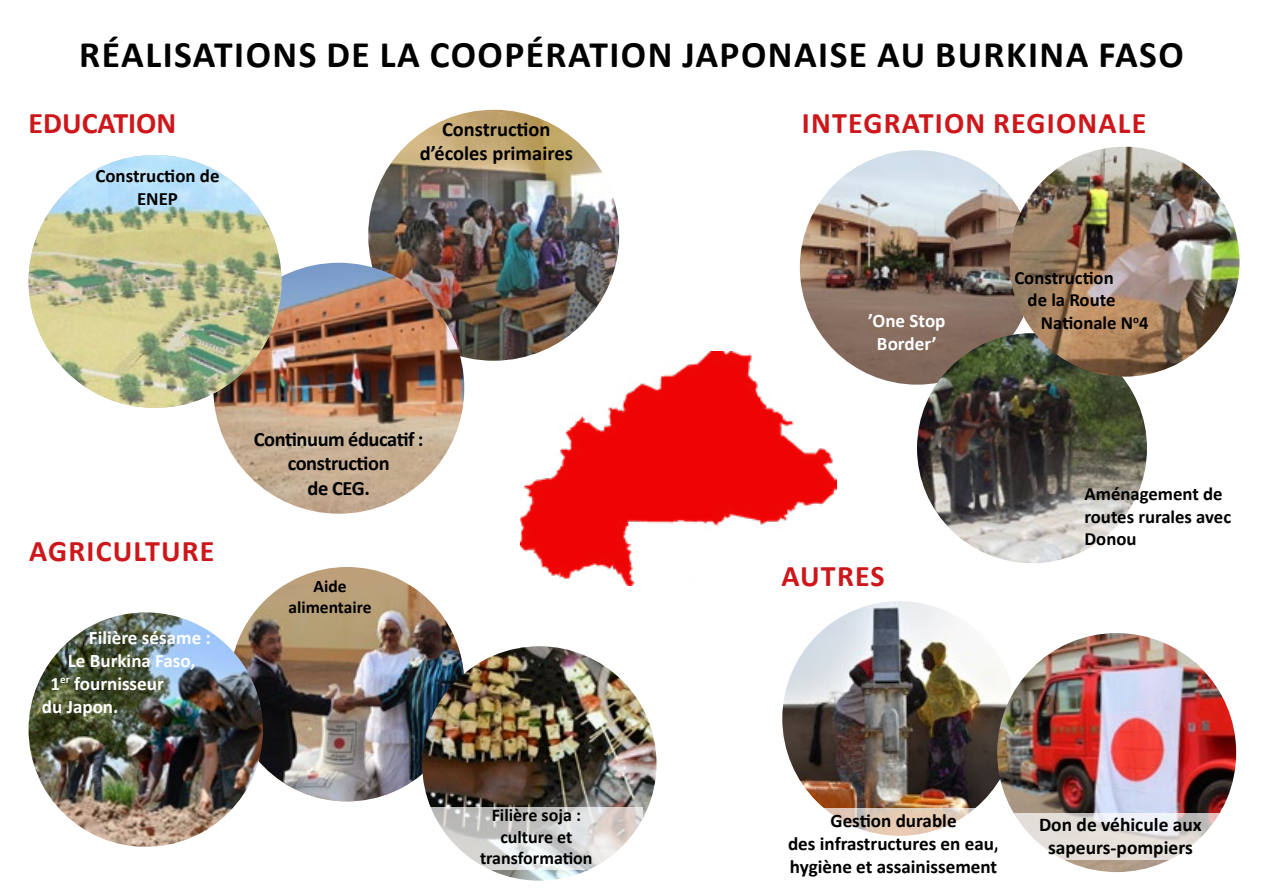
<style>
.page{position:relative;width:1263px;height:893px;background:#fff}
.page>*{position:absolute;margin:0;border:0;box-sizing:border-box;transform-origin:0 0}
.t1{font:700 37.5px "Calibri";letter-spacing:.04em;color:#000}
.t2{font:700 30px "Calibri";letter-spacing:.04em;color:#cd171a}
.t3{font:700 30px "Calibri";color:#cd171a}
.t4{font:700 20.4px/24.5px "Calibri";letter-spacing:-.02em;color:#000;text-align:center}
.t5{font:700 20.4px/24.5px "Calibri";color:#000;text-align:center}
.t6{font:700 19.5px/23.4px "Calibri";color:#000;text-align:center}
.t7{font:700 19.05px/23px "Calibri";color:#fff;text-align:center}
.t8{font:700 19.05px/23px "Calibri";color:#000;text-align:center}
.t9{font:700 18.9px/22.6px "Calibri";color:#000;text-align:center}
.t10{font:700 18.75px/22.5px "Calibri";color:#000}
.t11{font:700 18px/21.6px "Calibri";color:#000;text-align:center}
.t12{font:700 17.55px/21px "Calibri";color:#000;text-align:center}
</style>
<div class="page">
<img style="left:520px;top:351px;width:316px;height:235px">
<img style="left:800px;top:150px;width:234px;height:235px;border-radius:117px">
<img style="left:368px;top:110px;width:251px;height:251px;border-radius:125px">
<img style="left:782px;top:601px;width:235px;height:235px;border-radius:117px">
<svg style="left:825px;top:809px;width:188px;height:27px"></svg>
<div style="left:230px;top:567px;width:234px;height:234px;background:#bd9f79;border-radius:50%"></div>
<img style="left:234px;top:585px;width:230px;height:216px">
<img style="left:213px;top:263px;width:251px;height:251px;border-radius:125px">
<img style="left:29px;top:612px;width:234px;height:235px;border-radius:117px">
<img style="left:422px;top:646px;width:234px;height:235px;border-radius:117px">
<svg style="left:430px;top:807px;width:212px;height:63px"></svg>
<img style="left:29px;top:155px;width:252px;height:253px;border-radius:126px">
<img style="left:997px;top:633px;width:239px;height:239px;border-radius:119px">
<svg style="left:997px;top:813px;width:223px;height:47px;fill:#e8e1db"></svg>
<img style="left:917px;top:333px;width:230px;height:230px;border-radius:115px">
<img style="left:1009px;top:147px;width:230px;height:230px;border-radius:115px">
<h1 class="t1" style="left:79px;top:28px;width:1106px">RÉALISATIONS DE LA COOPÉRATION JAPONAISE AU BURKINA FASO</h1>
<h2 class="t3" style="left:29px;top:102px;width:149px">EDUCATION</h2>
<p class="t9" style="left:95px;top:165px;width:126px">Construction de<br>ENEP</p>
<p class="t5" style="left:420px;top:116px;width:155px">Construction d’écoles primaires</p>
<h2 class="t2" style="left:29px;top:530px;width:187px">AGRICULTURE</h2>
<p class="t7" style="left:89px;top:626px;width:123px">Filière sésame :</p>
<p class="t7" style="left:68px;top:649px;width:129px">Le Burkina Faso,</p>
<p class="t7" style="left:51px;top:672px;width:115px">1<sup>er</sup> fournisseur</p>
<p class="t7" style="left:42px;top:695px;width:78px">du Japon.</p>
<p class="t4" style="left:254px;top:427px;width:171px">Continuum éducatif : construction<br>de CEG.</p>
<p class="t12" style="left:288px;top:575px;width:85px">Aide alimentaire</p>
<p class="t11" style="left:480px;top:804px;width:114px">Filière soja : culture et transformation</p>
<h2 class="t2" style="left:802px;top:102px;width:346px">INTEGRATION REGIONALE</h2>
<p class="t7" style="left:868px;top:309px;width:79px">’One Stop<br>Border’</p>
<h2 class="t2" style="left:781px;top:554px;width:105px">AUTRES</h2>
<p class="t10" style="left:1014px;top:266px;width:101px">Construction</p>
<p class="t10" style="left:1028px;top:289px;width:89px">de la Route</p>
<p class="t10" style="left:1041px;top:311px;width:109px">Nationale N<sup>o</sup>4</p>
<p class="t10" style="left:1084px;top:482px;width:148px">Aménagement de routes rurales avec<br>Donou</p>
<p class="t8" style="left:788px;top:809px;width:212px">Gestion durable<br>des infrastructures en eau, hygiène et assainissement</p>
<p class="t6" style="left:1039px;top:812px;width:164px">Don de véhicule aux sapeurs-pompiers</p>
</div>
